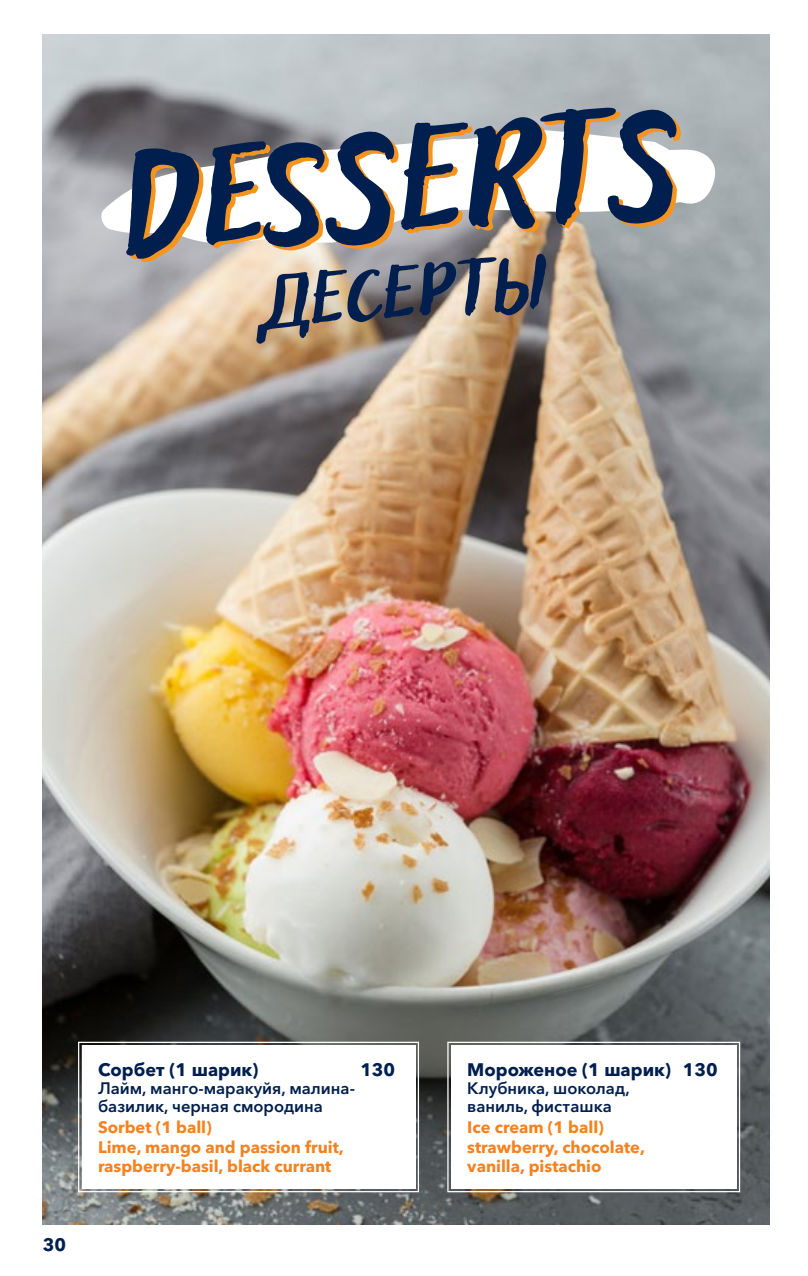
<style>
.page{position:relative;width:808px;height:1276px;background:#fff}
.page>*{position:absolute;margin:0;border:0;box-sizing:border-box;transform-origin:0 0}
.t1{font:700 18px "Avenir Next Cyr";color:#001f4e}
.t2{font:700 16.5px/19.5px "Avenir Next Cyr";color:#f58220}
.t3{font:600 16.5px/18px "Avenir Next Cyr";color:#001f4e}
</style>
<div class="page">
<img style="left:43px;top:34px;width:727px;height:1191px">
<svg style="left:98px;top:127px;width:622px;height:119px"></svg>
<svg style="left:126px;top:108px;width:555px;height:236px"></svg>
<svg style="left:447px;top:1041px;width:294px;height:152px"></svg>
<svg style="left:77px;top:1041px;width:343px;height:152px"></svg>
<p class="t1" style="left:43px;top:1233px;width:25px">30</p>
<p class="t1" style="left:98px;top:1059px;width:162px">Сорбет (1 шарик)</p>
<p class="t3" style="left:98px;top:1079px;width:258px">Лайм, манго-маракуйя, малина&shy;базилик, черная смородина</p>
<p class="t1" style="left:360px;top:1059px;width:36px">130</p>
<p class="t2" style="left:98px;top:1117px;width:247px">Sorbet (1 ball)<br>Lime, mango and passion fruit, raspberry-basil, black currant</p>
<p class="t1" style="left:467px;top:1059px;width:205px">Мороженое (1 шарик)</p>
<p class="t3" style="left:467px;top:1079px;width:164px">Клубника, шоколад, ваниль, фисташка</p>
<p class="t2" style="left:467px;top:1117px;width:179px">Ice cream (1 ball) strawberry, chocolate, vanilla, pistachio</p>
<p class="t1" style="left:683px;top:1059px;width:36px">130</p>
</div>
